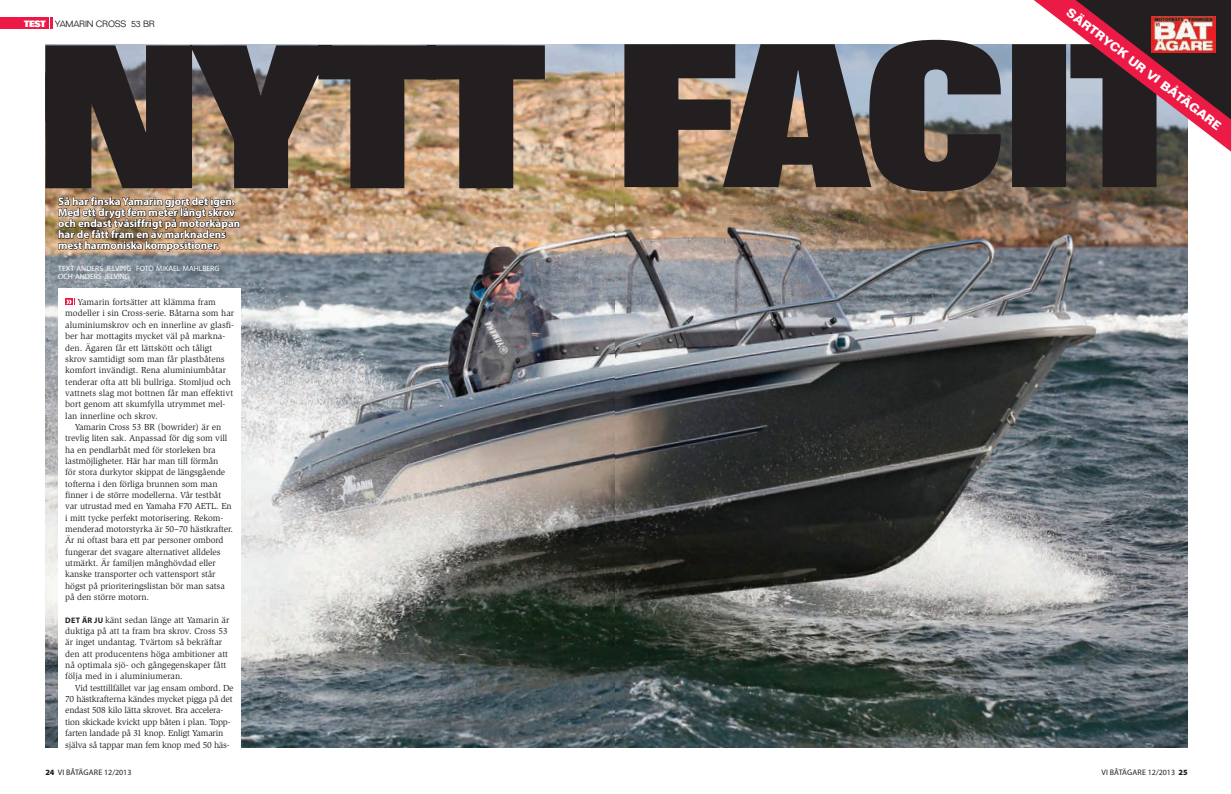
<style>
.page{position:relative;width:1231px;height:794px;background:#fff}
.page>*{position:absolute;margin:0;border:0;box-sizing:border-box;transform-origin:0 0}
.t1{font:700 12px "Folio Std";color:#fff}
.t2{font:700 11px/11px "Myriad Pro";color:#fff}
.t3{font:9px/11.3px "Slimbach Std";letter-spacing:-.01em;color:#231f20}
.t4{font:300 9px "Folio Std";letter-spacing:-.02em;color:#231f20}
.t5{font:8px "Myriad Pro";color:#231f20}
.t6{font:7.7px/8px "Myriad Pro";letter-spacing:-.005em;color:#fff}
.s1{font-weight:800;color:#fff}
.s2{font-family:"Myriad Pro";font-weight:700;font-size:8px}
.s3{font-weight:900}
</style>
<div class="page">
<img style="left:45px;top:45px;width:1142px;height:702px">
<div style="left:58px;top:288px;width:182px;height:465px;background:#fff"></div>
<svg style="left:51px;top:18px;width:2px;height:11px"></svg>
<div style="left:0;top:18px;width:49px;height:11px;background:#ed1845"></div>
<img style="left:58px;top:194px;width:182px;height:69px">
<div style="left:65px;top:299px;width:8px;height:6px;background:#ed1845"></div>
<svg style="left:66px;top:299px;width:9px;height:6px"></svg>
<svg style="left:45px;top:45px;width:500px;height:143px;background:#53473f"></svg>
<img style="left:615px;top:45px;width:1px;height:702px">
<svg style="left:624px;top:40px;width:563px;height:151px;background:#4d4846"></svg>
<svg style="left:1033px;top:0;width:198px;height:152px;background:#6c404b"></svg>
<img style="left:1150px;top:17px;width:65px;height:36px">
<p class="t4" style="left:24px;top:18px;width:132px"><span class="s1">TEST</span> YAMARIN CROSS 53 BR</p>
<p class="t2" style="left:58px;top:195px;width:184px">Så har finska Yamarin gjort det igen.<br>Med ett drygt fem meter långt skrov och endast tvåsiffrigt på motorkåpan har de fått fram en av marknadens mest harmoniska kompositioner.</p>
<p class="t6" style="left:58px;top:264px;width:163px">TEXT ANDERS JELVING FOTO MIKAEL MAHLBERG<br>OCH ANDERS JELVING</p>
<p class="t3" style="left:65px;top:296px;width:170px;text-indent:12px">Yamarin fortsätter att klämma fram modeller i sin Cross-serie. Båtarna som har aluminiumskrov och en innerline av glasfi&shy;ber har mottagits mycket väl på markna&shy;den. Ägaren får ett lättskött och tåligt skrov samtidigt som man får plastbåtens komfort invändigt. Rena aluminiumbåtar tenderar ofta att bli bullriga. Stomljud och vattnets slag mot bottnen får man effektivt bort genom att skumfylla utrymmet mel&shy;lan innerline och skrov.</p>
<p class="t3" style="left:65px;top:421px;width:169px;text-indent:9px">Yamarin Cross 53 BR (bowrider) är en trevlig liten sak. Anpassad för dig som vill ha en pendlarbåt med för storleken bra lastmöjligheter. Här har man till förmån<br>för stora durkytor skippat de längsgående tofterna i den förliga brunnen som man finner i de större modellerna. Vår testbåt var utrustad med en Yamaha F70 AETL. En i mitt tycke perfekt motorisering. Rekom&shy;menderad motorstyrka är 50–70 hästkrafter.<br>Är ni oftast bara ett par personer ombord fungerar det svagare alternativet alldeles utmärkt. Är familjen månghövdad eller kanske transporter och vattensport står högst på prioriteringslistan bör man satsa på den större motorn.</p>
<p class="t3" style="left:65px;top:614px;width:166px"><span class="s2">Det är ju</span> känt sedan länge att Yamarin är duktiga på att ta fram bra skrov. Cross 53 är inget undantag. Tvärtom så bekräftar den att producentens höga ambitioner att nå optimala sjö- och gångegenskaper fått följa med in i aluminiumeran.</p>
<p class="t3" style="left:65px;top:682px;width:170px;text-indent:9px">Vid testtillfället var jag ensam ombord. De 70 hästkrafterna kändes mycket pigga på det endast 508 kilo lätta skrovet. Bra accelera&shy;tion skickade kvickt upp båten i plan. Topp&shy;farten landade på 31 knop. Enligt Yamarin själva så tappar man fem knop med 50 häs-</p>
<p class="t2" style="left:165px;top:228px;width:27px">m k</p>
<p class="t3" style="left:135px;top:330px;width:22px">m k</p>
<p class="t5" style="left:45px;top:767px;width:88px"><span class="s3">24</span> VI BÅTÄGARE 12/2013</p>
<h1 class="t1" style="left:1072px;top:4px;width:193px;rotate:38deg">SÄRTRYCK UR VI BÅTÄGARE</h1>
<p class="t5" style="left:1101px;top:767px;width:88px">VI BÅTÄGARE 12/2013 <span class="s3">25</span></p>
</div>
